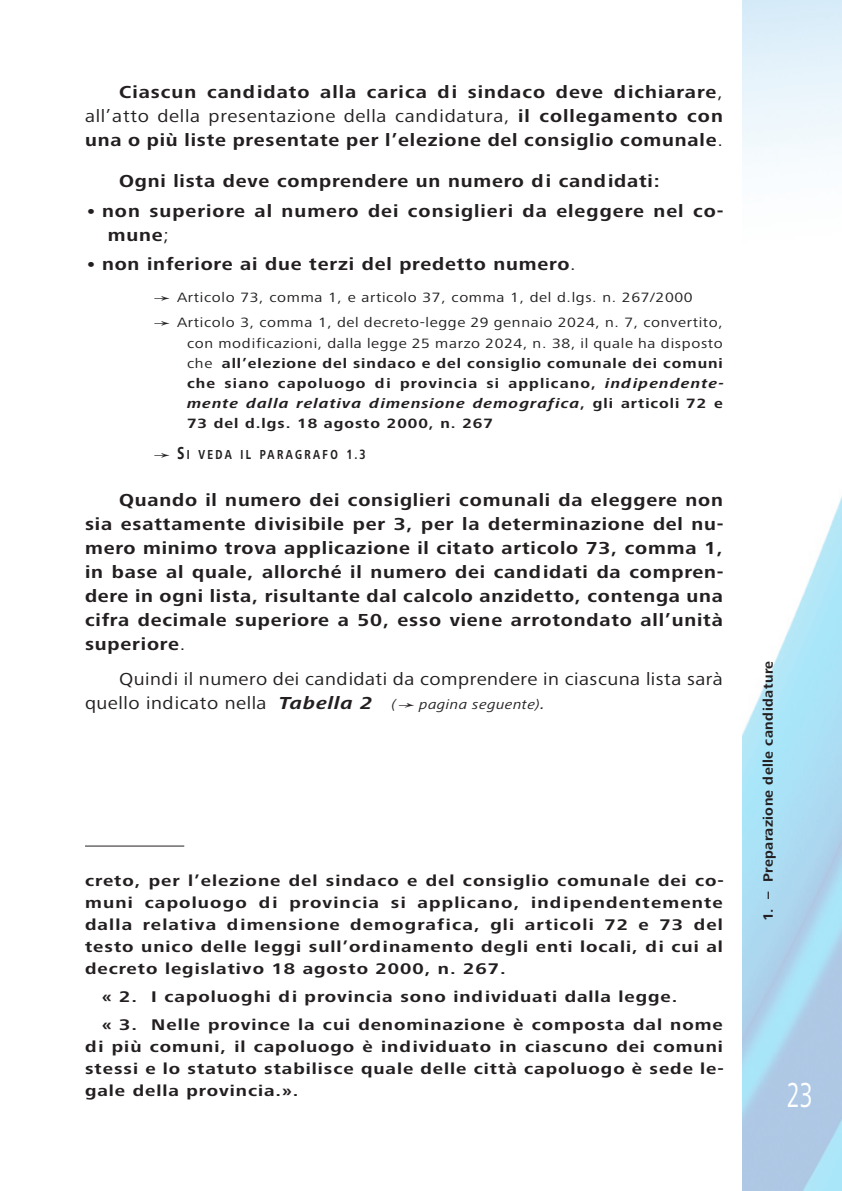
<style>
.page{position:relative;width:842px;height:1191px;background:#fff}
.page>*{position:absolute;margin:0;border:0;box-sizing:border-box;transform-origin:0 0}
.t1{font:36px "Frutiger Next Pro";color:#fff;scale:.67 1}
.t2{font:700 18px/24px "Frutiger Next Pro";letter-spacing:.04em;color:#231f20;text-align:justify;scale:1.13 1}
.t3{font:18px/24px "Frutiger Next Pro";letter-spacing:.025em;color:#231f20;scale:1.13 1}
.t4{font:700 16px/22px "Frutiger Next Pro";letter-spacing:.05em;color:#231f20;text-align:justify;scale:1.2 1}
.t5{font:700 14px/20px "Frutiger Next Pro";letter-spacing:.06em;color:#231f20;text-align:justify;scale:1.16 1}
.t6{font:14px "Frutiger Next Pro";letter-spacing:.04em;color:#231f20;scale:1.16 1}
.t7{font:700 14px "Frutiger Next Pro";letter-spacing:.025em;color:#231f20;scale:1.05 1}
.t8{font:700 13.6px "Frutiger Next Pro";letter-spacing:.235em;color:#231f20;scale:.75 1}
.s1{font-weight:400}
.s2{font-family:"Arial Unicode MS"}
.s3{font-family:"Arial Unicode MS";font-weight:400}
.s4{font-style:italic}
.s5{font-family:"Arial Unicode MS";font-weight:400;font-size:14px}
.s6{font-size:18px}
.s7{font-size:14px}
.s8{font-weight:700;font-style:italic}
.s9{font-style:italic;font-size:14px}
.s10{font-family:"Arial Unicode MS";font-style:italic;font-size:14px}
</style>
<div class="page">
<img style="left:743px;top:0;width:99px;height:1191px">
<hr style="left:85px;top:845px;width:99px;height:1px;background:#231f20">
<p class="t2" style="left:85px;top:82px;width:566px;text-indent:34px">Ciascun candidato alla carica di sindaco deve dichiarare<span class="s1">, all’atto della presentazione della candidatura,</span> il collegamento con una o più liste presentate per l’elezione del consiglio comunale<span class="s1">.</span></p>
<p class="t2" style="left:119px;top:171px;width:480px">Ogni lista deve comprendere un numero di candidati:</p>
<p class="t2" style="left:108px;top:200px;width:547px;text-indent:-23px">• non superiore al numero dei consiglieri da eleggere nel co&shy;mune<span class="s1">;</span></p>
<p class="t2" style="left:85px;top:254px;width:436px">• non inferiore ai due terzi del predetto numero<span class="s1">.</span></p>
<p class="t6" style="left:153px;top:292px;width:467px"><span class="s2">￫</span> Articolo 73, comma 1, e articolo 37, comma 1, del d.lgs. n. 267/2000</p>
<p class="t5" style="left:187px;top:314px;width:464px;text-indent:-34px"><span class="s3">￫</span> <span class="s1">Articolo 3, comma 1, del decreto-legge 29 gennaio 2024, n. 7, convertito, con modificazioni, dalla legge 25 marzo 2024, n. 38, il quale ha disposto che</span> all’elezione del sindaco e del consiglio comunale dei comuni che siano capoluogo di provincia si applicano, <span class="s4">indipendente&shy;mente dalla relativa dimensione demografica</span>, gli articoli 72 e 73 del d.lgs. 18 agosto 2000, n. 267</p>
<p class="t8" style="left:153px;top:449px;width:285px"><span class="s5">￫</span><span class="s6">S</span>I VEDA IL PARAGRAFO <span class="s7">1.3</span></p>
<p class="t2" style="left:85px;top:489px;width:567px;text-indent:34px">Quando il numero dei consiglieri comunali da eleggere non sia esattamente divisibile per 3, per la determinazione del nu&shy;mero minimo trova applicazione il citato articolo 73, comma 1, in base al quale, allorché il numero dei candidati da compren&shy;dere in ogni lista, risultante dal calcolo anzidetto, contenga una cifra decimale superiore a 50, esso viene arrotondato all’unità superiore<span class="s1">.</span></p>
<p class="t3" style="left:85px;top:668px;width:566px;text-indent:34px">Quindi il numero dei candidati da comprendere in ciascuna lista sarà quello indicato nella <span class="s8">Tabella 2</span> <span class="s9">(</span><span class="s10">￫</span><span class="s9">pagina seguente)</span><span class="s4">.</span></p>
<p class="t4" style="left:85px;top:871px;width:534px">creto, per l’elezione del sindaco e del consiglio comunale dei co&shy;muni capoluogo di provincia si applicano, indipendentemente dalla relativa dimensione demografica, gli articoli 72 e 73 del testo unico delle leggi sull’ordinamento degli enti locali, di cui al decreto legislativo 18 agosto 2000, n. 267.</p>
<p class="t4" style="left:102px;top:987px;width:481px">« 2. I capoluoghi di provincia sono individuati dalla legge.</p>
<p class="t4" style="left:85px;top:1014px;width:534px;text-indent:17px">« 3. Nelle province la cui denominazione è composta dal nome di più comuni, il capoluogo è individuato in ciascuno dei comuni stessi e lo statuto stabilisce quale delle città capoluogo è sede le&shy;gale della provincia.».</p>
<p class="t7" style="left:763px;top:920px;width:248px;rotate:-90deg">1. – Preparazione delle candidature</p>
<p class="t1" style="left:787px;top:1081px;width:40px">23</p>
</div>
